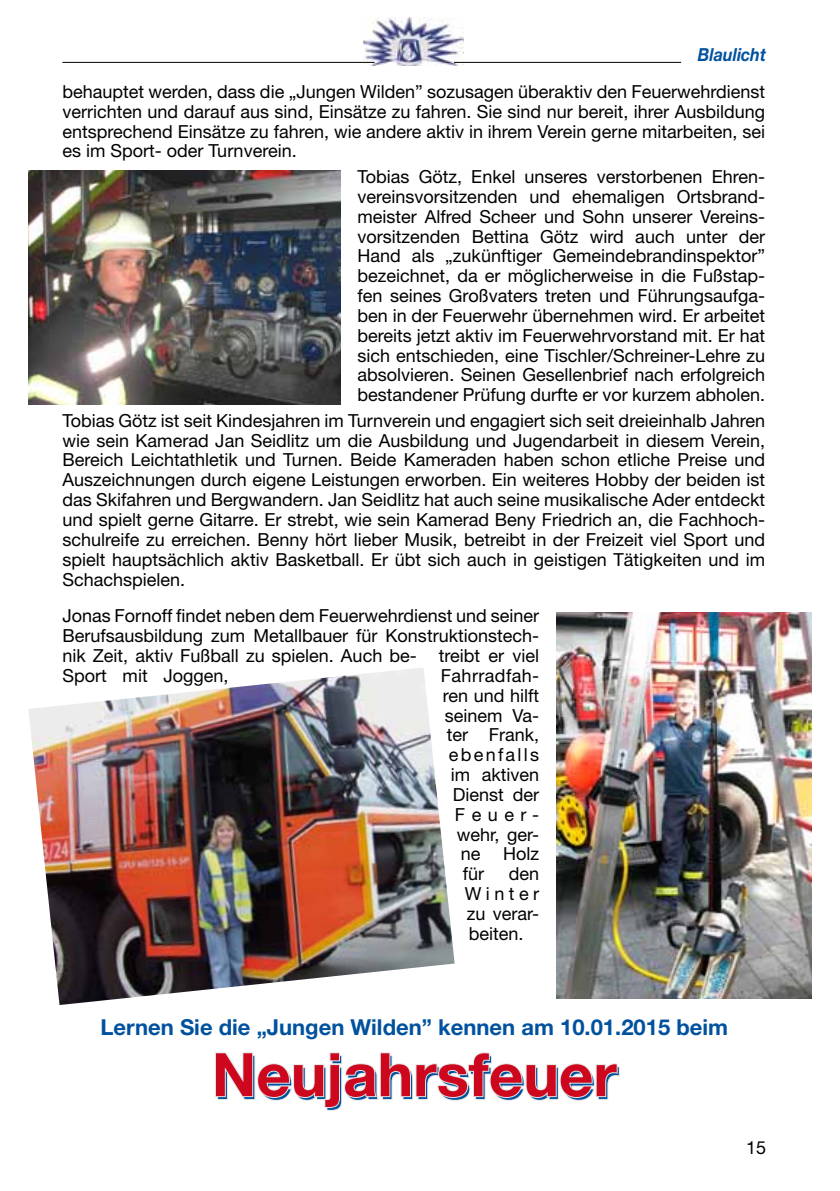
<style>
.page{position:relative;width:840px;height:1191px;background:#fff}
.page>*{position:absolute;margin:0;border:0;box-sizing:border-box;transform-origin:0 0}
.t1{font:700 60px "Helvetica Neue";color:#00519e}
.t2{font:700 22px "Helvetica Neue";color:#00519e}
.t3{font:18px/19.8px "Helvetica Neue";color:#000;text-align:justify}
.t4{font:18px "Helvetica Neue";letter-spacing:.02em;color:#000}
.t5{font:italic 700 18px "Helvetica Neue";color:#00519e;scale:.9 1}
.t6{font:18px "Helvetica Neue";letter-spacing:.125em;color:#000}
</style>
<div class="page">
<img style="left:363px;top:17px;width:100px;height:49px">
<hr style="left:62px;top:62px;width:312px;height:1px;background:#000">
<hr style="left:454px;top:62px;width:226px;height:1px;background:#000">
<img style="left:28px;top:170px;width:312px;height:234px">
<img style="left:556px;top:612px;width:255px;height:386px">
<svg style="left:215px;top:1052px;width:405px;height:59px"></svg>
<img style="left:28px;top:668px;width:426px;height:337px">
<p class="t5" style="left:697px;top:43px;width:77px">Blaulicht</p>
<p class="t3" style="left:62px;top:81px;width:703px">behauptet werden, dass die „Jungen Wilden” sozusagen überaktiv den Feuerwehrdienst verrichten und darauf aus sind, Einsätze zu fahren. Sie sind nur bereit, ihrer Ausbildung entsprechend Einsätze zu fahren, wie andere aktiv in ihrem Verein gerne mitarbeiten, sei es im Sport- oder Turnverein.</p>
<p class="t3" style="left:357px;top:166px;width:409px">Tobias Götz, Enkel unseres verstorbenen Ehren&shy;vereinsvorsitzenden und ehemaligen Ortsbrand&shy;meister Alfred Scheer und Sohn unserer Vereins&shy;vorsitzenden Bettina Götz wird auch unter der Hand als „zukünftiger Gemeindebrandinspektor” bezeichnet, da er möglicherweise in die Fußstap&shy;fen seines Großvaters treten und Führungsaufga&shy;ben in der Feuerwehr übernehmen wird. Er arbeitet bereits jetzt aktiv im Feuerwehrvorstand mit. Er hat sich entschieden, eine Tischler/Schreiner-Lehre zu absolvieren. Seinen Gesellenbrief nach erfolgreich bestandener Prüfung durfte er vor kurzem abholen.</p>
<p class="t3" style="left:62px;top:410px;width:704px">Tobias Götz ist seit Kindesjahren im Turnverein und engagiert sich seit dreieinhalb Jahren wie sein Kamerad Jan Seidlitz um die Ausbildung und Jugendarbeit in diesem Verein, Bereich Leichtathletik und Turnen. Beide Kameraden haben schon etliche Preise und Auszeichnungen durch eigene Leistungen erworben. Ein weiteres Hobby der beiden ist das Skifahren und Bergwandern. Jan Seidlitz hat auch seine musikalische Ader entdeckt und spielt gerne Gitarre. Er strebt, wie sein Kamerad Beny Friedrich an, die Fachhoch&shy;schulreife zu erreichen. Benny hört lieber Musik, betreibt in der Freizeit viel Sport und spielt hauptsächlich aktiv Basketball. Er übt sich auch in geistigen Tätigkeiten und im Schachspielen.</p>
<p class="t3" style="left:62px;top:606px;width:478px">Jonas Fornoff findet neben dem Feuerwehrdienst und seiner Berufsausbildung zum Metallbauer für Konstruktionstech&shy;nik Zeit, aktiv Fußball zu spielen. Auch be- treibt er viel Sport mit Joggen,</p>
<p class="t4" style="left:440px;top:665px;width:100px">Fahrradfah-</p>
<p class="t3" style="left:442px;top:685px;width:98px">ren und hilft</p>
<p class="t3" style="left:444px;top:705px;width:96px">seinem Va-</p>
<p class="t3" style="left:446px;top:725px;width:94px">ter Frank,</p>
<p class="t6" style="left:448px;top:744px;width:92px">ebenfalls</p>
<p class="t3" style="left:450px;top:764px;width:90px">im aktiven</p>
<p class="t3" style="left:452px;top:784px;width:88px">Dienst der</p>
<p class="t3" style="left:454px;top:804px;width:86px">Feuer-</p>
<p class="t3" style="left:456px;top:824px;width:84px">wehr, ger-</p>
<p class="t3" style="left:460px;top:844px;width:21px">ne</p>
<p class="t3" style="left:503px;top:844px;width:37px">Holz</p>
<p class="t3" style="left:462px;top:863px;width:23px">für</p>
<p class="t3" style="left:464px;top:863px;width:76px;text-indent:44px">den Winter zu verar&shy;beiten.</p>
<p class="t2" style="left:100px;top:1013px;width:629px">Lernen Sie die „Jungen Wilden” kennen am 10.01.2015 beim</p>
<h1 class="t1" style="left:214px;top:1040px;width:406px">Neujahrsfeuer</h1>
<p class="t3" style="left:745px;top:1137px;width:22px">15</p>
</div>
